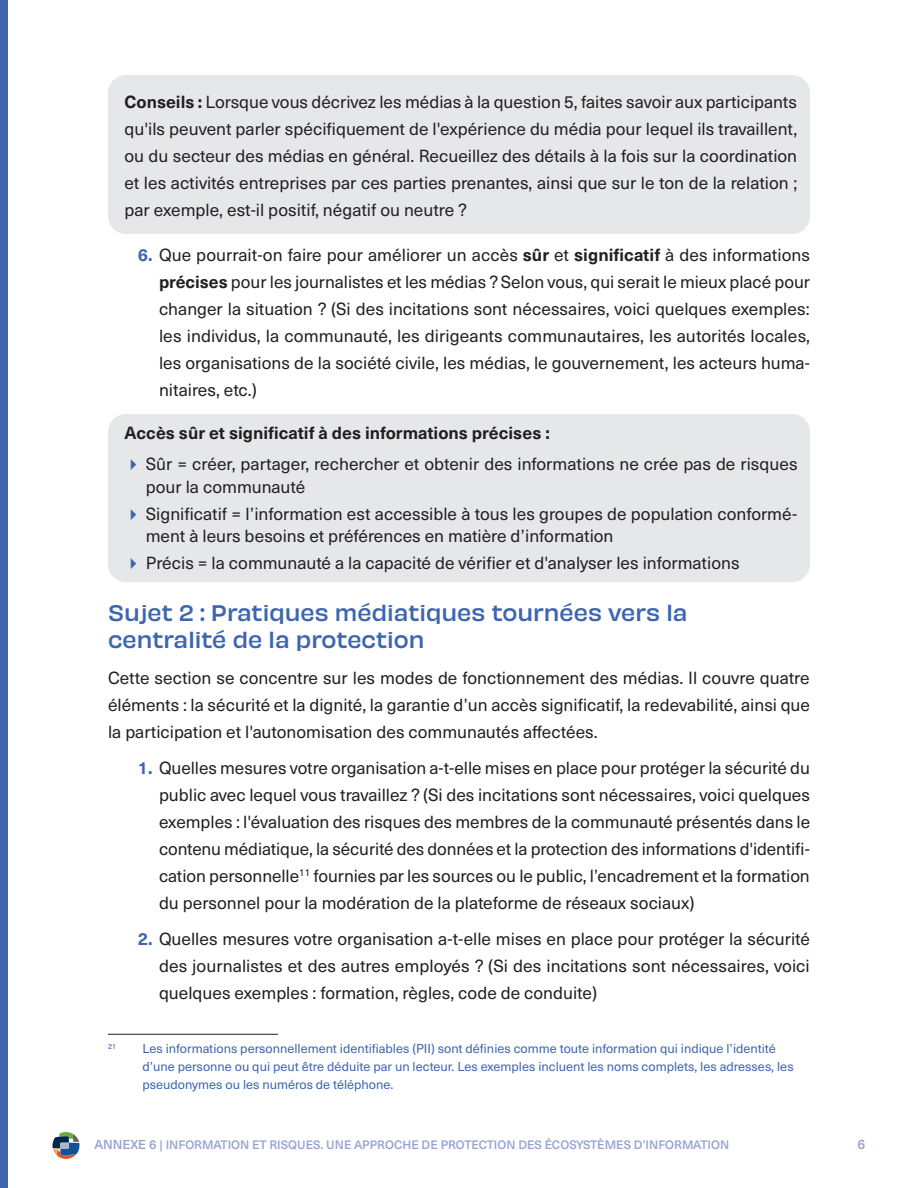
<style>
.page{position:relative;width:918px;height:1188px;background:#fff}
.page>*{position:absolute;margin:0;border:0;box-sizing:border-box;transform-origin:0 0}
.t1{font:500 21px/27px "Obviously";color:#3d65b0}
.body{font:17.25px/27px "Neue Haas Unica W1 G";color:#231f20;text-align:justify}
.body-2{font:700 17.25px "Neue Haas Unica W1 G";color:#231f20}
.t2{font:500 13.5px "Neue Haas Unica W1 G";color:#96a1d1}
.footnote_endnote{font:12.75px/18px "Neue Haas Unica W1 G";color:#3d65b0}
.pg_title_small{font:500 12px "Neue Haas Unica W1 G";color:#96a1d1}
.footnote_endnote-2{font:7.5px "Neue Haas Unica W1 G";color:#3d65b0}
.s1{font-weight:700}
.s2{font-weight:700;color:#3d65b0}
.s3{font-size:12.75px}
</style>
<div class="page">
<svg style="left:52px;top:1132px;width:28px;height:27px"></svg>
<div style="left:108px;top:414px;width:702px;height:168px;background:#e6e7e9;border-radius:18px"></div>
<hr style="left:108px;top:1034px;width:170px;height:1px;background:#231f20">
<div style="left:108px;top:75px;width:702px;height:159px;background:#e6e7e9;border-radius:18px"></div>
<div style="left:0;top:0;width:8px;height:1188px;background:#3d65b0"></div>
<p class="body" style="left:124px;top:87px;width:674px"><span class="s1">Conseils :</span> Lorsque vous décrivez les médias à la question 5, faites savoir aux participants qu'ils peuvent parler spécifiquement de l'expérience du média pour lequel ils travaillent, ou du secteur des médias en général. Recueillez des détails à la fois sur la coordination et les activités entreprises par ces parties prenantes, ainsi que sur le ton de la relation ; par exemple, est-il positif, négatif ou neutre ?</p>
<p class="body" style="left:159px;top:240px;width:653px;text-indent:-21px"><span class="s2">6.</span> Que pourrait-on faire pour améliorer un accès <span class="s1">sûr</span> et <span class="s1">significatif</span> à des informations <span class="s1">précises</span> pour les journalistes et les médias ? Selon vous, qui serait le mieux placé pour changer la situation ? (Si des incitations sont nécessaires, voici quelques exemples: les individus, la communauté, les dirigeants communautaires, les autorités locales, les organisations de la société civile, les médias, le gouvernement, les acteurs huma&shy;nitaires, etc.)</p>
<p class="body-2" style="left:124px;top:420px;width:427px">Accès sûr et significatif à des informations précises :</p>
<p class="body" style="left:146px;top:452px;width:653px;line-height:22.5px">Sûr = créer, partager, rechercher et obtenir des informations ne crée pas de risques pour la communauté</p>
<p class="body" style="left:146px;top:501px;width:653px;line-height:22.5px">Significatif = l’information est accessible à tous les groupes de population conformé&shy;ment à leurs besoins et préférences en matière d’information</p>
<p class="body" style="left:146px;top:548px;width:595px">Précis = la communauté a la capacité de vérifier et d'analyser les informations</p>
<h3 class="t1" style="left:108px;top:598px;width:581px">Sujet 2 : Pratiques médiatiques tournées vers la centralité de la protection</h3>
<p class="body" style="left:108px;top:663px;width:704px">Cette section se concentre sur les modes de fonctionnement des médias. Il couvre quatre éléments : la sécurité et la dignité, la garantie d’un accès significatif, la redevabilité, ainsi que la participation et l'autonomisation des communautés affectées.</p>
<p class="body" style="left:159px;top:753px;width:653px;text-indent:-21px"><span class="s2">1.</span> Quelles mesures votre organisation a-t-elle mises en place pour protéger la sécurité du public avec lequel vous travaillez ? (Si des incitations sont nécessaires, voici quelques exemples : l'évaluation des risques des membres de la communauté présentés dans le contenu médiatique, la sécurité des données et la protection des informations d'identifi&shy;cation personnelle<sup>11</sup> fournies par les sources ou le public, l’encadrement et la formation du personnel pour la modération de la plateforme de réseaux sociaux)</p>
<p class="body" style="left:159px;top:924px;width:652px;text-indent:-21px"><span class="s2">2.</span> Quelles mesures votre organisation a-t-elle mises en place pour protéger la sécurité des journalistes et des autres employés ? (Si des incitations sont nécessaires, voici quelques exemples : formation, règles, code de conduite)</p>
<p class="footnote_endnote-2" style="left:108px;top:1041px;width:10px">21</p>
<p class="footnote_endnote" style="left:142px;top:1039px;width:653px">Les informations personnellement identifiables (PII) sont définies comme toute information qui indique l’identité d’une personne ou qui peut être déduite par un lecteur. Les exemples incluent les noms complets, les adresses, les pseudonymes ou les numéros de téléphone.</p>
<p class="pg_title_small" style="left:94px;top:1135px;width:636px"><span class="s3">ANNEXE 6</span> | INFORMATION ET RISQUES. UNE APPROCHE DE PROTECTION DES ÉCOSYSTÈMES D’INFORMATION</p>
<p class="t2" style="left:858px;top:1134px;width:9px">6</p>
</div>
